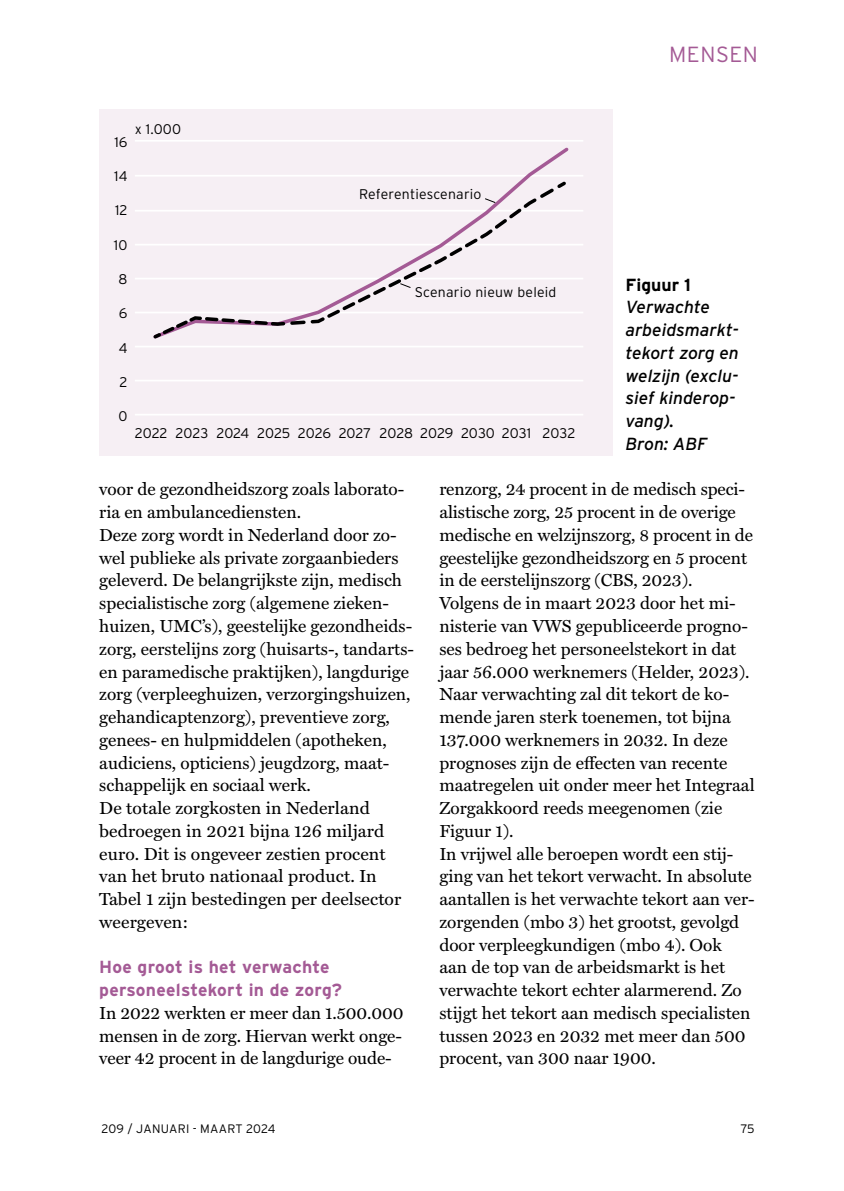
<style>
.page{position:relative;width:844px;height:1191px;background:#fff}
.page>*{position:absolute;margin:0;border:0;box-sizing:border-box;transform-origin:0 0}
.t1{font:300 21.88px "Interstate";letter-spacing:.025em;color:#a45a95}
.t2{font:17.5px/22.8px "Miller Text";color:#000}
.t3{font:italic 17.5px/22.8px "Interstate";color:#000}
.t4{font:700 17.5px/22.8px "Interstate";letter-spacing:.015em;color:#a45a95}
.t5{font:700 17.5px "Interstate";color:#000}
.t6{font:300 14px "Interstate";letter-spacing:.005em;color:#000}
.t7{font:300 12.25px "Interstate";letter-spacing:.015em;color:#000}
</style>
<div class="page">
<div style="left:99px;top:109px;width:513px;height:347px;background:#f6eff4"></div>
<hr style="left:135px;top:140px;width:448px;height:2px;background:#fff">
<hr style="left:135px;top:175px;width:448px;height:2px;background:#fff">
<hr style="left:135px;top:210px;width:448px;height:1px;background:#fff">
<hr style="left:135px;top:244px;width:448px;height:1px;background:#fff">
<hr style="left:135px;top:278px;width:448px;height:1px;background:#fff">
<hr style="left:135px;top:312px;width:448px;height:1px;background:#fff">
<hr style="left:135px;top:346px;width:448px;height:1px;background:#fff">
<hr style="left:135px;top:380px;width:448px;height:1px;background:#fff">
<hr style="left:135px;top:414px;width:448px;height:1px;background:#fff">
<svg style="left:153px;top:179px;width:413px;height:160px"></svg>
<svg style="left:324px;top:259px;width:113px;height:62px"></svg>
<p class="t6" style="left:114px;top:134px;width:15px">16</p>
<p class="t6" style="left:114px;top:168px;width:15px">14</p>
<p class="t6" style="left:115px;top:202px;width:14px">12</p>
<p class="t6" style="left:114px;top:237px;width:15px">10</p>
<p class="t6" style="left:119px;top:271px;width:10px">8</p>
<p class="t6" style="left:119px;top:306px;width:10px">6</p>
<p class="t6" style="left:119px;top:340px;width:10px">4</p>
<p class="t6" style="left:119px;top:374px;width:9px">2</p>
<p class="t6" style="left:118px;top:409px;width:10px">0</p>
<p class="t6" style="left:135px;top:121px;width:48px">x 1.000</p>
<p class="t6" style="left:359px;top:186px;width:124px">Referentiescenario</p>
<p class="t6" style="left:415px;top:284px;width:143px">Scenario nieuw beleid</p>
<p class="t6" style="left:135px;top:425px;width:442px">2022 2023 2024 2025 2026 2027 2028 2029 2030 2031 2032</p>
<p class="t1" style="left:669px;top:42px;width:90px">MENSEN</p>
<p class="t5" style="left:625px;top:275px;width:67px">Figuur 1</p>
<p class="t3" style="left:625px;top:296px;width:115px">Verwachte arbeidsmarkt&shy;tekort zorg en welzijn (exclu&shy;sief kinderop&shy;vang).<br>Bron: ABF</p>
<p class="t2" style="left:99px;top:478px;width:316px">voor de gezondheidszorg zoals laborato&shy;ria en ambulancediensten.<br>Deze zorg wordt in Nederland door zo&shy;wel publieke als private zorgaanbieders geleverd. De belangrijkste zijn, medisch specialistische zorg (algemene zieken&shy;huizen, UMC’s), geestelijke gezondheids&shy;zorg, eerstelijns zorg (huisarts-, tandarts&shy;en paramedische praktijken), langdurige zorg (verpleeghuizen, verzorgingshuizen, gehandicaptenzorg), preventieve zorg, genees- en hulpmiddelen (apotheken, audiciens, opticiens) jeugdzorg, maat&shy;schappelijk en sociaal werk.<br>De totale zorgkosten in Nederland bedroegen in 2021 bijna 126 miljard euro. Dit is ongeveer zestien procent van het bruto nationaal product. In Tabel 1 zijn bestedingen per deelsector weergeven:</p>
<p class="t4" style="left:99px;top:955px;width:244px">Hoe groot is het verwachte personeelstekort in de zorg?</p>
<p class="t2" style="left:99px;top:1002px;width:305px;text-align:justify">In 2022 werkten er meer dan 1.500.000 mensen in de zorg. Hiervan werkt onge&shy;veer 42 procent in de langdurige oude-</p>
<p class="t2" style="left:439px;top:478px;width:317px">renzorg, 24 procent in de medisch speci&shy;alistische zorg, 25 procent in de overige medische en welzijnszorg, 8 procent in de geestelijke gezondheidszorg en 5 procent in de eerstelijnszorg (CBS, 2023).<br>Volgens de in maart 2023 door het mi&shy;nisterie van VWS gepubliceerde progno&shy;ses bedroeg het personeelstekort in dat jaar 56.000 werknemers (Helder, 2023).<br>Naar verwachting zal dit tekort de ko&shy;mende jaren sterk toenemen, tot bijna 137.000 werknemers in 2032. In deze prognoses zijn de effecten van recente maatregelen uit onder meer het Integraal Zorgakkoord reeds meegenomen (zie Figuur 1).<br>In vrijwel alle beroepen wordt een stij&shy;ging van het tekort verwacht. In absolute aantallen is het verwachte tekort aan ver&shy;zorgenden (mbo 3) het grootst, gevolgd door verpleegkundigen (mbo 4). Ook<br>aan de top van de arbeidsmarkt is het verwachte tekort echter alarmerend. Zo stijgt het tekort aan medisch specialisten tussen 2023 en 2032 met meer dan 500 procent, van 300 naar 1900.</p>
<p class="t7" style="left:101px;top:1121px;width:175px">209 / JANUARI - MAART 2024</p>
<p class="t7" style="left:740px;top:1121px;width:15px">75</p>
</div>
